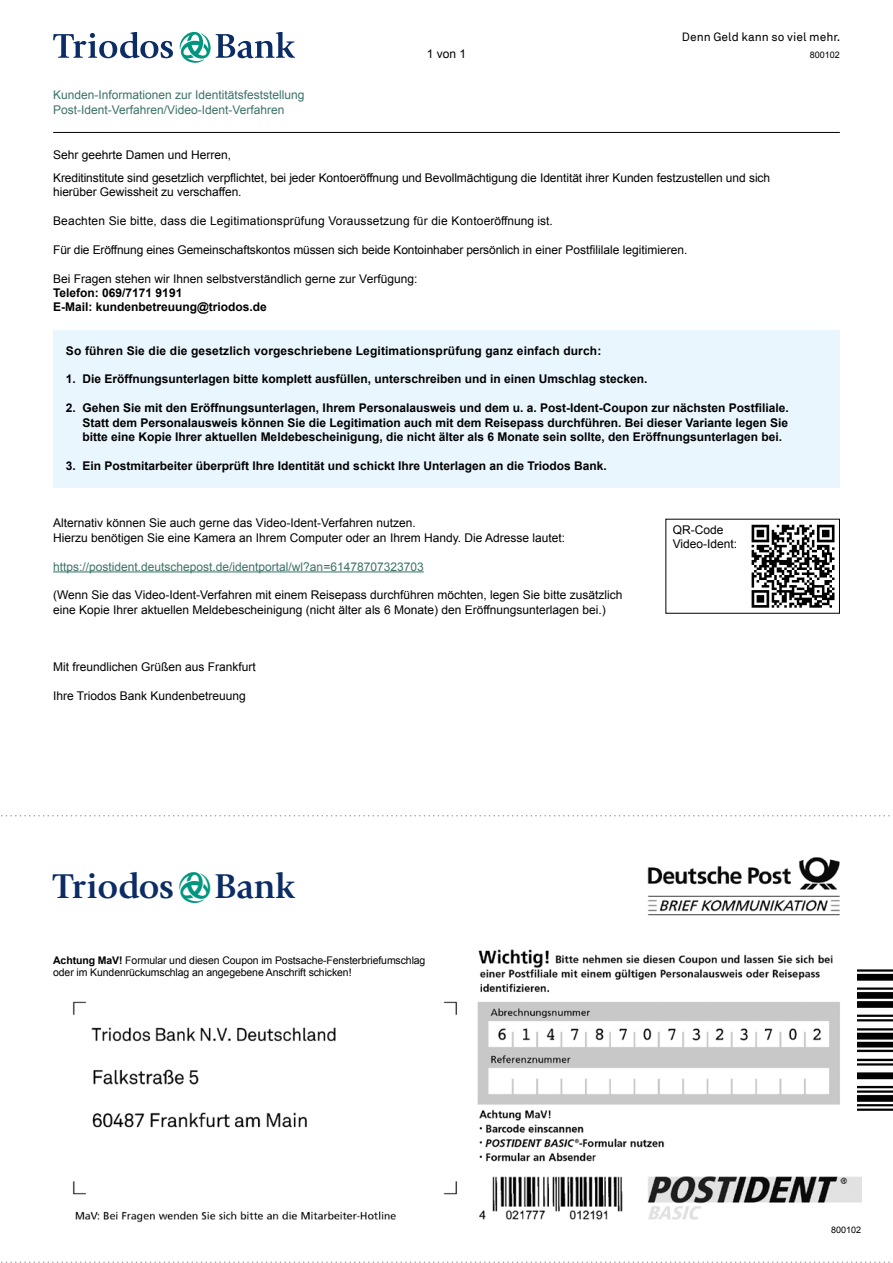
<style>
.page{position:relative;width:893px;height:1263px;background:#fff}
.page>*{position:absolute;margin:0;border:0;box-sizing:border-box;transform-origin:0 0}
.t1{font:35.85px "Triodos";color:#0c2c65}
.t2{font:12px/14.4px "Arial";color:#000}
.t3{font:700 12px/14.4px "Arial";color:#000}
.t4{font:12px/14.4px "Arial";color:#3b7268}
.t5{font:12px "Akkurat";color:#000}
.t6{font:10.5px/12.6px "Arial";letter-spacing:-.01em;color:#000}
.t7{font:9px "Arial";color:#000}
.s1{color:#00967f}
.s2{font-weight:700}
</style>
<div class="page">
<svg style="left:180px;top:32px;width:115px;height:31px"></svg>
<svg style="left:53px;top:32px;width:120px;height:26px"></svg>
<div style="left:53px;top:330px;width:787px;height:158px;background:#eaf6fe"></div>
<img style="left:72px;top:857px;width:789px;height:366px">
<hr style="left:53px;top:132px;width:787px;height:1px;background:#000">
<hr style="left:53px;top:571px;width:371px;height:1px;background:#3b7268">
<div style="left:0;top:844px;width:431px;height:91px;background:#fff"></div>
<svg style="left:1px;top:1261px;width:889px;height:2px"></svg>
<svg style="left:1px;top:815px;width:889px;height:1px"></svg>
<img style="left:858px;top:966px;width:35px;height:145px">
<svg style="left:752px;top:525px;width:82px;height:83px"></svg>
<p class="t2" style="left:427px;top:47px;width:41px">1 von 1</p>
<p class="t5" style="left:682px;top:29px;width:160px">Denn Geld kann so viel mehr.</p>
<p class="t7" style="left:810px;top:49px;width:32px">800102</p>
<p class="t4" style="left:53px;top:88px;width:253px">Kunden-Informationen zur Identitätsfeststellung<br>Post-Ident-Verfahren/Video-Ident-Verfahren</p>
<p class="t2" style="left:53px;top:143px;width:719px;line-height:23px">Sehr geehrte Damen und Herren,<br>Kreditinstitute sind gesetzlich verpflichtet, bei jeder Kontoeröffnung und Bevollmächtigung die Identität ihrer Kunden festzustellen und sich</p>
<p class="t2" style="left:53px;top:185px;width:190px">hierüber Gewissheit zu verschaffen.</p>
<p class="t2" style="left:53px;top:214px;width:501px">Beachten Sie bitte, dass die Legitimationsprüfung Voraussetzung für die Kontoeröffnung ist.</p>
<p class="t2" style="left:53px;top:243px;width:636px">Für die Eröffnung eines Gemeinschaftskontos müssen sich beide Kontoinhaber persönlich in einer Postfililale legitimieren.</p>
<p class="t2" style="left:53px;top:271px;width:366px">Bei Fragen stehen wir Ihnen selbstverständlich gerne zur Verfügung:</p>
<p class="t3" style="left:53px;top:286px;width:215px">Telefon: 069/7171 9191<br>E-Mail: kundenbetreuung@triodos.de</p>
<p class="t3" style="left:66px;top:344px;width:537px">So führen Sie die die gesetzlich vorgeschriebene Legitimationsprüfung ganz einfach durch:</p>
<p class="t3" style="left:66px;top:372px;width:583px">1. Die Eröffnungsunterlagen bitte komplett ausfüllen, unterschreiben und in einen Umschlag stecken.</p>
<p class="t3" style="left:83px;top:401px;width:708px;text-align:justify;text-indent:-17px">2. Gehen Sie mit den Eröffnungsunterlagen, Ihrem Personalausweis und dem u. a. Post-Ident-Coupon zur nächsten Postfiliale.<br>Statt dem Personalausweis können Sie die Legitimation auch mit dem Reisepass durchführen. Bei dieser Variante legen Sie bitte eine Kopie Ihrer aktuellen Meldebescheinigung, die nicht älter als 6 Monate sein sollte, den Eröffnungsunterlagen bei.</p>
<p class="t3" style="left:66px;top:459px;width:542px">3. Ein Postmitarbeiter überprüft Ihre Identität und schickt Ihre Unterlagen an die Triodos Bank.</p>
<p class="t2" style="left:53px;top:516px;width:514px">Alternativ können Sie auch gerne das Video-Ident-Verfahren nutzen.<br>Hierzu benötigen Sie eine Kamera an Ihrem Computer oder an Ihrem Handy. Die Adresse lautet:</p>
<p class="t4" style="left:53px;top:559px;width:372px">https://postident.deutschepost.de/identportal/wl?an=61478707323703</p>
<p class="t2" style="left:53px;top:588px;width:571px">(Wenn Sie das Video-Ident-Verfahren mit einem Reisepass durchführen möchten, legen Sie bitte zusätzlich eine Kopie Ihrer aktuellen Meldebescheinigung (nicht älter als 6 Monate) den Eröffnungsunterlagen bei.)</p>
<p class="t2" style="left:53px;top:660px;width:204px">Mit freundlichen Grüßen aus Frankfurt</p>
<p class="t2" style="left:53px;top:689px;width:194px">Ihre Triodos Bank Kundenbetreuung</p>
<p class="t2" style="left:673px;top:523px;width:66px">QR-Code<br>Video-Ident:</p>
<h1 class="t1" style="left:53px;top:871px;width:243px">T<span class="s1">L</span>B</h1>
<p class="t6" style="left:53px;top:954px;width:374px"><span class="s2">Achtung MaV!</span> Formular und diesen Coupon im Postsache-Fensterbriefumschlag oder im Kundenrückumschlag an angegebene Anschrift schicken!</p>
<p class="t7" style="left:831px;top:1224px;width:32px">800102</p>
</div>
